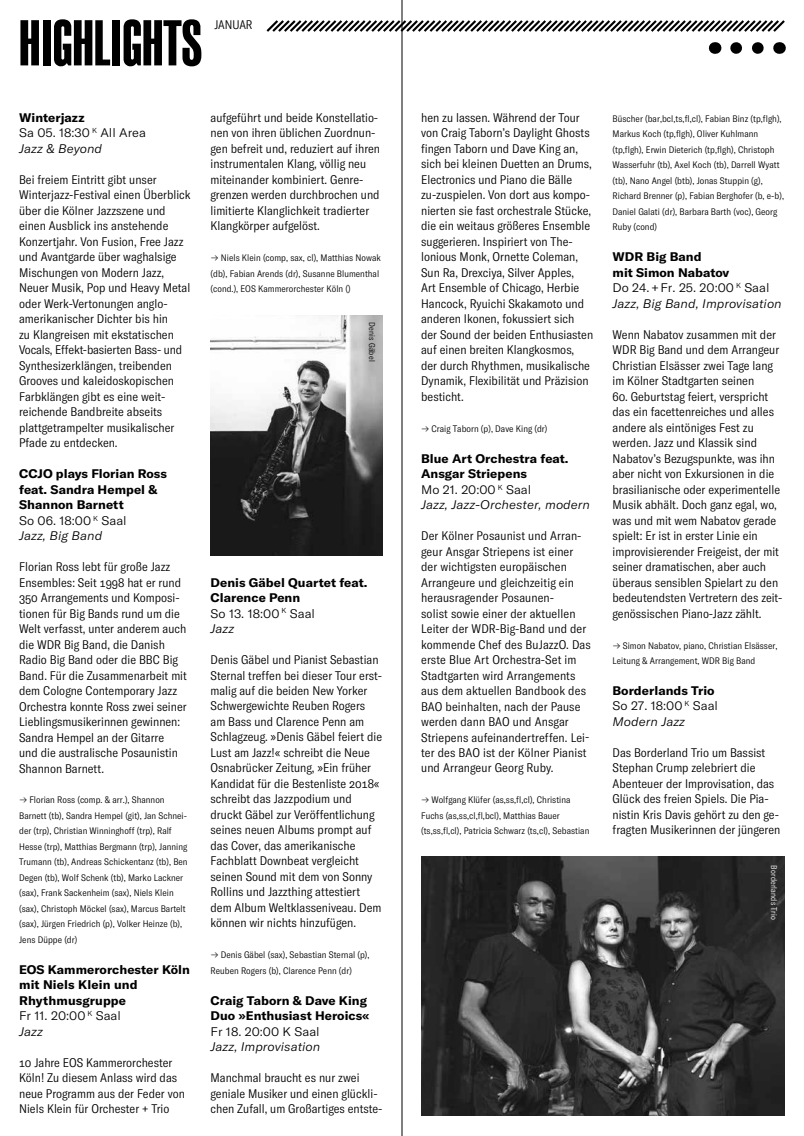
<style>
.page{position:relative;width:804px;height:1136px;background:#fff}
.page>*{position:absolute;margin:0;border:0;box-sizing:border-box;transform-origin:0 0}
.t1{font:64.5px "Schmalfette CP";letter-spacing:-.005em;color:#000}
.t2{font:300 condensed 12.3px/15.5px "GT America";letter-spacing:.005em;color:#000;scale:1.04 1}
.t3{font:700 12.3px/15.5px "GT America";letter-spacing:.005em;color:#000;scale:1.04 1}
.t4{font:italic 300 12.3px/15.5px "GT America";letter-spacing:.005em;color:#000;scale:1.04 1}
.t5{font:300 12.3px/15.5px "GT America";color:#000;scale:1.04 1}
.t6{font:300 condensed 12.3px "GT America";letter-spacing:.005em;color:#000}
.t7{font:300 condensed 9.3px/15.5px "GT America";letter-spacing:.005em;color:#000}
.t8{font:300 condensed 9.3px/15.5px "GT America";letter-spacing:.005em;color:#000;scale:1.04 1}
.t9{font:300 condensed 8.25px "GT America";letter-spacing:.02em;color:#fff}
.t10{font:300 condensed 8.25px "GT America";letter-spacing:.02em;color:#000}
.s1{font-weight:700}
.s2{font-style:italic}
.s3{font-weight:300}
.s4{font-weight:300;font-style:italic}
.s5{font-weight:700;font-style:normal}
.s6{font-style:normal}
</style>
<div class="page">
<img style="left:210px;top:315px;width:173px;height:240px">
<img style="left:421px;top:856px;width:363px;height:259px">
<svg style="left:266px;top:18px;width:519px;height:16px"></svg>
<svg style="left:736px;top:42px;width:28px;height:12px"></svg>
<svg style="left:714px;top:42px;width:1px;height:12px"></svg>
<svg style="left:779px;top:42px;width:1px;height:12px"></svg>
<hr style="left:401px;top:0;width:1px;height:1135px;background:#000">
<h1 class="t1" style="left:19px;top:8px;width:184px">Highlights</h1>
<p class="t6" style="left:214px;top:18px;width:40px">JANUAR</p>
<p class="t5" style="left:19px;top:110px;width:123px"><span class="s1">Winterjazz<br></span>Sa 05. 18:30 <sup>K</sup> All Area<br><span class="s2">Jazz &amp; Beyond</span></p>
<p class="t2" style="left:19px;top:172px;width:166px">Bei freiem Eintritt gibt unser<br>Winterjazz-Festival einen Überblick über die Kölner Jazzszene und einen Ausblick ins anstehende<br>Konzertjahr. Von Fusion, Free Jazz und Avantgarde über waghalsige<br>Mischungen von Modern Jazz,<br>Neuer Musik, Pop und Heavy Metal oder Werk-Vertonungen anglo&shy;amerikanischer Dichter bis hin<br>zu Klangreisen mit ekstatischen<br>Vocals, Effekt-basierten Bass- und<br>Synthesizerklängen, treibenden<br>Grooves und kaleidoskopischen<br>Farbklängen gibt es eine weit&shy;reichende Bandbreite abseits plattgetrampelter musikalischer<br>Pfade zu entdecken.</p>
<p class="t3" style="left:19px;top:466px;width:144px">CCJO plays Florian Ross feat. Sandra Hempel &amp;<br>Shannon Barnett<br><span class="s3">So 06. 18:00</span> <sup>K</sup> <span class="s3">Saal<br></span><span class="s4">Jazz, Big Band</span></p>
<p class="t2" style="left:19px;top:559px;width:163px">Florian Ross lebt für große Jazz<br>Ensembles: Seit 1998 hat er rund<br>350 Arrangements und Komposi&shy;tionen für Big Bands rund um die<br>Welt verfasst, unter anderem auch die WDR Big Band, die Danish<br>Radio Big Band oder die BBC Big<br>Band. Für die Zusammenarbeit mit dem Cologne Contemporary Jazz<br>Orchestra konnte Ross zwei seiner<br>Lieblingsmusikerinnen gewinnen:<br>Sandra Hempel an der Gitarre<br>und die australische Posaunistin<br>Shannon Barnett.</p>
<p class="t7" style="left:19px;top:792px;width:170px">→ Florian Ross (comp. &amp; arr.), Shannon Barnett (tb), Sandra Hempel (git), Jan Schnei&shy;der (trp), Christian Winninghoff (trp), Ralf Hesse (trp), Matthias Bergmann (trp), Janning Trumann (tb), Andreas Schickentanz (tb), Ben Degen (tb), Wolf Schenk (tb), Marko Lackner (sax), Frank Sackenheim (sax), Niels Klein (sax), Christoph Möckel (sax), Marcus Bartelt (sax), Jürgen Friedrich (p), Volker Heinze (b), Jens Düppe (dr)</p>
<p class="t3" style="left:19px;top:961px;width:166px">EOS Kammerorchester Köln mit Niels Klein und<br>Rhythmusgruppe<br><span class="s3">Fr 11. 20:00</span> <sup>K</sup> <span class="s3">Saal<br></span><span class="s4">Jazz</span></p>
<p class="t2" style="left:19px;top:1054px;width:161px">10 Jahre EOS Kammerorchester<br>Köln! Zu diesem Anlass wird das neue Programm aus der Feder von<br>Niels Klein für Orchester + Trio</p>
<p class="t2" style="left:210px;top:110px;width:164px">aufgeführt und beide Konstellatio&shy;nen von ihren üblichen Zuordnun&shy;gen befreit und, reduziert auf ihren instrumentalen Klang, völlig neu miteinander kombiniert. Genre&shy;grenzen werden durchbrochen und limitierte Klanglichkeit tradierter Klangkörper aufgelöst.</p>
<p class="t7" style="left:210px;top:250px;width:172px">→ Niels Klein (comp, sax, cl), Matthias Nowak (db), Fabian Arends (dr), Susanne Blumenthal (cond.), EOS Kammerorchester Köln ()</p>
<p class="t10" style="left:377px;top:322px;width:41px;rotate:90deg">Denis Gäbel</p>
<p class="t3" style="left:210px;top:574px;width:152px">Denis Gäbel Quartet feat.<br>Clarence Penn<br><span class="s3">So 13. 18:00</span> <sup>K</sup> <span class="s3">Saal<br></span><span class="s4">Jazz</span></p>
<p class="t2" style="left:210px;top:652px;width:166px">Denis Gäbel und Pianist Sebastian<br>Sternal treffen bei dieser Tour erst&shy;malig auf die beiden New Yorker<br>Schwergewichte Reuben Rogers am Bass und Clarence Penn am<br>Schlagzeug. »Denis Gäbel feiert die<br>Lust am Jazz!« schreibt die Neue<br>Osnabrücker Zeitung, »Ein früher<br>Kandidat für die Bestenliste 2018« schreibt das Jazzpodium und druckt Gäbel zur Veröffentlichung seines neuen Albums prompt auf das Cover, das amerikanische<br>Fachblatt Downbeat vergleicht seinen Sound mit dem von Sonny<br>Rollins und Jazzthing attestiert dem Album Weltklasseniveau. Dem können wir nichts hinzufügen.</p>
<p class="t7" style="left:210px;top:947px;width:160px">→ Denis Gäbel (sax), Sebastian Sternal (p),<br>Reuben Rogers (b), Clarence Penn (dr)</p>
<p class="t3" style="left:210px;top:992px;width:154px">Craig Taborn &amp; Dave King<br>Duo »Enthusiast Heroics«</p>
<p class="t5" style="left:210px;top:1023px;width:106px">Fr 18. 20:00 K Saal</p>
<p class="t4" style="left:210px;top:1039px;width:107px">Jazz, Improvisation</p>
<p class="t2" style="left:210px;top:1070px;width:167px">Manchmal braucht es nur zwei geniale Musiker und einen glückli&shy;chen Zufall, um Großartiges entste-</p>
<p class="t2" style="left:421px;top:110px;width:167px">hen zu lassen. Während der Tour von Craig Taborn’s Daylight Ghosts fingen Taborn und Dave King an, sich bei kleinen Duetten an Drums,<br>Electronics und Piano die Bälle zu-zuspielen. Von dort aus kompo&shy;nierten sie fast orchestrale Stücke, die ein weitaus größeres Ensemble suggerieren. Inspiriert von The&shy;lonious Monk, Ornette Coleman,<br>Sun Ra, Drexciya, Silver Apples,<br>Art Ensemble of Chicago, Herbie<br>Hancock, Ryuichi Skakamoto und anderen Ikonen, fokussiert sich der Sound der beiden Enthusiasten auf einen breiten Klangkosmos, der durch Rhythmen, musikalische<br>Dynamik, Flexibilität und Präzision besticht.</p>
<p class="t7" style="left:421px;top:420px;width:128px">→ Craig Taborn (p), Dave King (dr)</p>
<p class="t3" style="left:421px;top:450px;width:164px">Blue Art Orchestra feat.<br>Ansgar Striepens<br><span class="s3">Mo 21. 20:00</span> <sup>K</sup> <span class="s3">Saal<br></span><span class="s4">Jazz, Jazz-Orchester, modern</span></p>
<p class="t2" style="left:421px;top:528px;width:165px">Der Kölner Posaunist und Arran&shy;geur Ansgar Striepens ist einer der wichtigsten europäischen<br>Arrangeure und gleichzeitig ein herausragender Posaunen-<br>solist sowie einer der aktuellen<br>Leiter der WDR-Big-Band und der kommende Chef des BuJazzO. Das erste Blue Art Orchestra-Set im<br>Stadtgarten wird Arrangements aus dem aktuellen Bandbook des<br>BAO beinhalten, nach der Pause werden dann BAO und Ansgar<br>Striepens aufeinandertreffen. Lei&shy;ter des BAO ist der Kölner Pianist und Arrangeur Georg Ruby.</p>
<p class="t7" style="left:421px;top:792px;width:170px">→ Wolfgang Klüfer (as,ss,fl,cl), Christina<br>Fuchs (as,ss,cl,fl,bcl), Matthias Bauer (ts,ss,fl,cl), Patricia Schwarz (ts,cl), Sebastian</p>
<p class="t8" style="left:612px;top:111px;width:166px">Büscher (bar,bcl,ts,fl,cl), Fabian Binz (tp,flgh), Markus Koch (tp,flgh), Oliver Kuhlmann (tp,flgh), Erwin Dieterich (tp,flgh), Christoph Wasserfuhr (tb), Axel Koch (tb), Darrell Wyatt (tb), Nano Angel (btb), Jonas Stuppin (g), Richard Brenner (p), Fabian Berghofer (b, e-b), Daniel Galati (dr), Barbara Barth (voc), Georg Ruby (cond)</p>
<p class="t4" style="left:612px;top:249px;width:164px"><span class="s5">WDR Big Band<br>mit Simon Nabatov<br></span><span class="s6">Do 24. + Fr. 25. 20:00</span> <sup>K</sup> <span class="s6">Saal<br></span>Jazz, Big Band, Improvisation</p>
<p class="t2" style="left:612px;top:327px;width:162px">Wenn Nabatov zusammen mit der<br>WDR Big Band und dem Arrangeur<br>Christian Elsässer zwei Tage lang im Kölner Stadtgarten seinen</p>
<p class="t2" style="left:612px;top:388px;width:165px">60. Geburtstag feiert, verspricht das ein facettenreiches und alles andere als eintöniges Fest zu werden. Jazz und Klassik sind Nabatov’s Bezugspunkte, was ihn aber nicht von Exkursionen in die brasilianische oder experimentelle Musik abhält. Doch ganz egal, wo, was und mit wem Nabatov gerade spielt: Er ist in erster Linie ein improvisierender Freigeist, der mit seiner dramatischen, aber auch überaus sensiblen Spielart zu den bedeutendsten Vertretern des zeit&shy;genössischen Piano-Jazz zählt.</p>
<p class="t7" style="left:612px;top:637px;width:166px">→ Simon Nabatov, piano, Christian Elsässer,<br>Leitung &amp; Arrangement, WDR Big Band</p>
<p class="t3" style="left:612px;top:682px;width:103px">Borderlands Trio<br><span class="s3">So 27. 18:00</span> <sup>K</sup> <span class="s3">Saal<br></span><span class="s4">Modern Jazz</span></p>
<p class="t2" style="left:612px;top:744px;width:163px">Das Borderland Trio um Bassist<br>Stephan Crump zelebriert die<br>Abenteuer der Improvisation, das<br>Glück des freien Spiels. Die Pia&shy;nistin Kris Davis gehört zu den ge&shy;fragten Musikerinnen der jüngeren</p>
<p class="t9" style="left:778px;top:865px;width:56px;rotate:90deg">Borderlands Trio</p>
</div>
